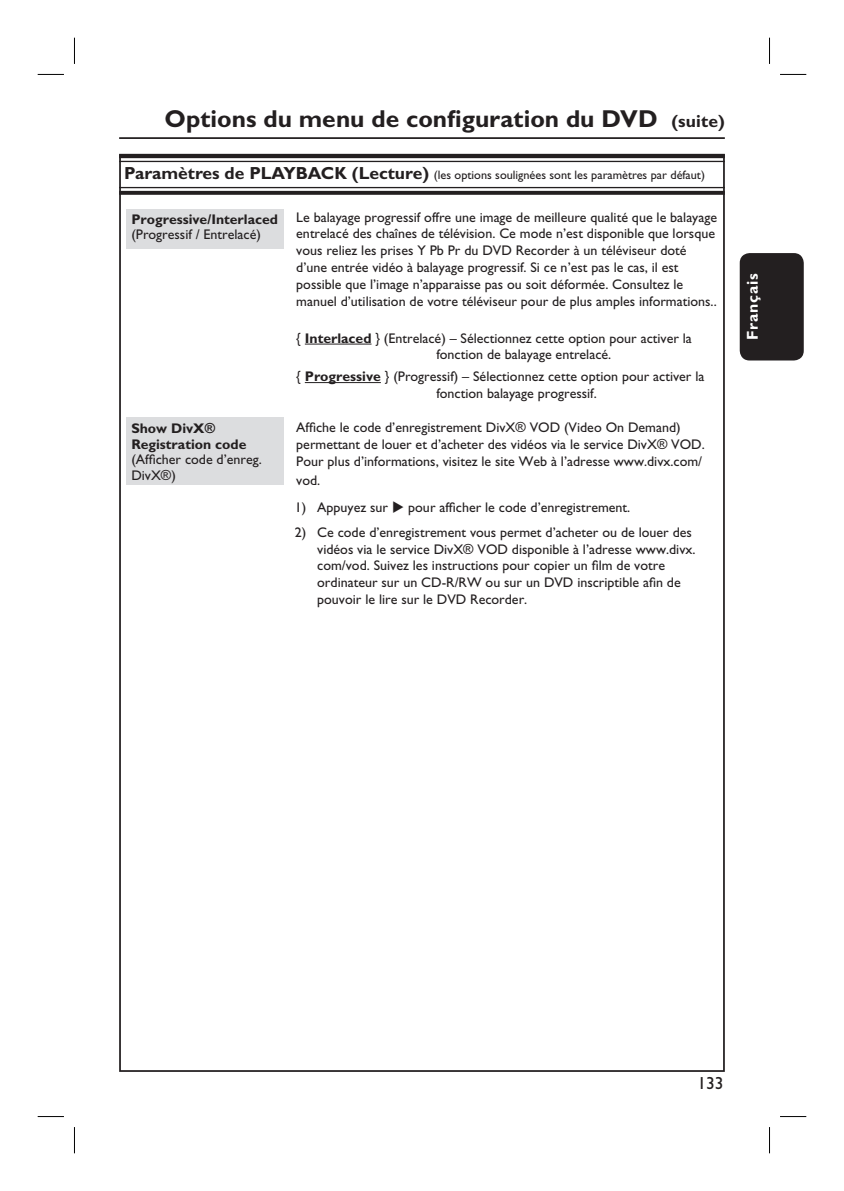
<style>
.page{position:relative;width:844px;height:1191px;background:#fff}
.page>*{position:absolute;margin:0;border:0;box-sizing:border-box;transform-origin:0 0}
.t1{font:700 24.5px "Gill Sans Std";color:#231f20}
.t2{font:17.5px "Gill Sans Std";color:#231f20}
.t3{font:700 15.75px "Gill Sans Std";letter-spacing:.05em;color:#fff}
.t4{font:14px/16.8px "Gill Sans Std";color:#231f20}
.t5{font:700 14px/15.8px "Gill Sans Std";color:#231f20}
.t6{font:12.25px "Gill Sans Std";color:#231f20}
.s1{font-size:17.5px}
.s2{font-weight:700;font-size:17.5px}
.s3{font-weight:700}
</style>
<div class="page">
<div style="left:739px;top:253px;width:64px;height:107px;background:#231f20;border-radius:10px"></div>
<hr style="left:119px;top:137px;width:605px;height:2px;background:#231f20">
<hr style="left:119px;top:154px;width:605px;height:4px;background:#231f20">
<hr style="left:119px;top:161px;width:605px;height:1px;background:#231f20">
<hr style="left:119px;top:187px;width:605px;height:1px;background:#231f20">
<svg style="left:119px;top:191px;width:605px;height:4px;background:#2d292a"></svg>
<hr style="left:305px;top:344px;width:66px;height:1px;background:#231f20">
<hr style="left:305px;top:382px;width:76px;height:1px;background:#231f20">
<div style="left:126px;top:209px;width:158px;height:39px;background:#dcdddf"></div>
<div style="left:126px;top:418px;width:158px;height:67px;background:#dcdddf"></div>
<svg style="left:38px;top:74px;width:26px;height:1px"></svg>
<svg style="left:780px;top:74px;width:26px;height:1px"></svg>
<svg style="left:38px;top:1116px;width:26px;height:1px"></svg>
<svg style="left:780px;top:1116px;width:26px;height:1px"></svg>
<svg style="left:74px;top:38px;width:1px;height:26px"></svg>
<svg style="left:74px;top:1127px;width:1px;height:26px"></svg>
<svg style="left:769px;top:38px;width:1px;height:26px"></svg>
<svg style="left:769px;top:1127px;width:1px;height:26px"></svg>
<h1 class="t1" style="left:164px;top:110px;width:561px">Options du menu de configuration du DVD <span class="s1">(suite)</span></h1>
<p class="t6" style="left:124px;top:171px;width:582px"><span class="s2">Paramètres de PLAYBACK (Lecture)</span> (les options soulignées sont les paramètres par défaut)</p>
<p class="t5" style="left:131px;top:212px;width:148px">Progressive/Interlaced</p>
<p class="t4" style="left:131px;top:228px;width:131px">(Progressif / Entrelacé)</p>
<p class="t4" style="left:296px;top:210px;width:422px">Le balayage progressif offre une image de meilleure qualité que le balayage entrelacé des chaînes de télévision. Ce mode n’est disponible que lorsque vous reliez les prises Y Pb Pr du DVD Recorder à un téléviseur doté d’une entrée vidéo à balayage progressif. Si ce n’est pas le cas, il est possible que l’image n’apparaisse pas ou soit déformée. Consultez le manuel d’utilisation de votre téléviseur pour de plus amples informations..</p>
<p class="t4" style="left:436px;top:331px;width:257px;text-indent:-140px">{ <span class="s3">Interlaced</span> } (Entrelacé) – Sélectionnez cette option pour activer la fonction de balayage entrelacé.</p>
<p class="t4" style="left:436px;top:370px;width:269px;text-indent:-140px">{ <span class="s3">Progressive</span> } (Progressif) – Sélectionnez cette option pour activer la fonction balayage progressif.</p>
<p class="t5" style="left:131px;top:422px;width:117px">Show DivX®<br>Registration code</p>
<p class="t4" style="left:131px;top:453px;width:132px;line-height:15.8px">(Afficher code d’enreg.<br>DivX®)</p>
<p class="t4" style="left:296px;top:420px;width:410px">Affiche le code d’enregistrement DivX® VOD (Video On Demand) permettant de louer et d’acheter des vidéos via le service DivX® VOD.<br>Pour plus d’informations, visitez le site Web à l’adresse www.divx.com/</p>
<p class="t4" style="left:296px;top:473px;width:26px">vod.</p>
<p class="t4" style="left:295px;top:500px;width:95px">1) Appuyez sur</p>
<p class="t4" style="left:408px;top:500px;width:223px">pour afficher le code d’enregistrement.</p>
<p class="t4" style="left:317px;top:525px;width:380px;text-indent:-22px">2) Ce code d’enregistrement vous permet d’acheter ou de louer des vidéos via le service DivX® VOD disponible à l’adresse www.divx. com/vod. Suivez les instructions pour copier un film de votre ordinateur sur un CD-R/RW ou sur un DVD inscriptible afin de pouvoir le lire sur le DVD Recorder.</p>
<p class="t3" style="left:746px;top:340px;width:68px;rotate:-90deg">Français</p>
<p class="t2" style="left:697px;top:1076px;width:28px">133</p>
</div>
